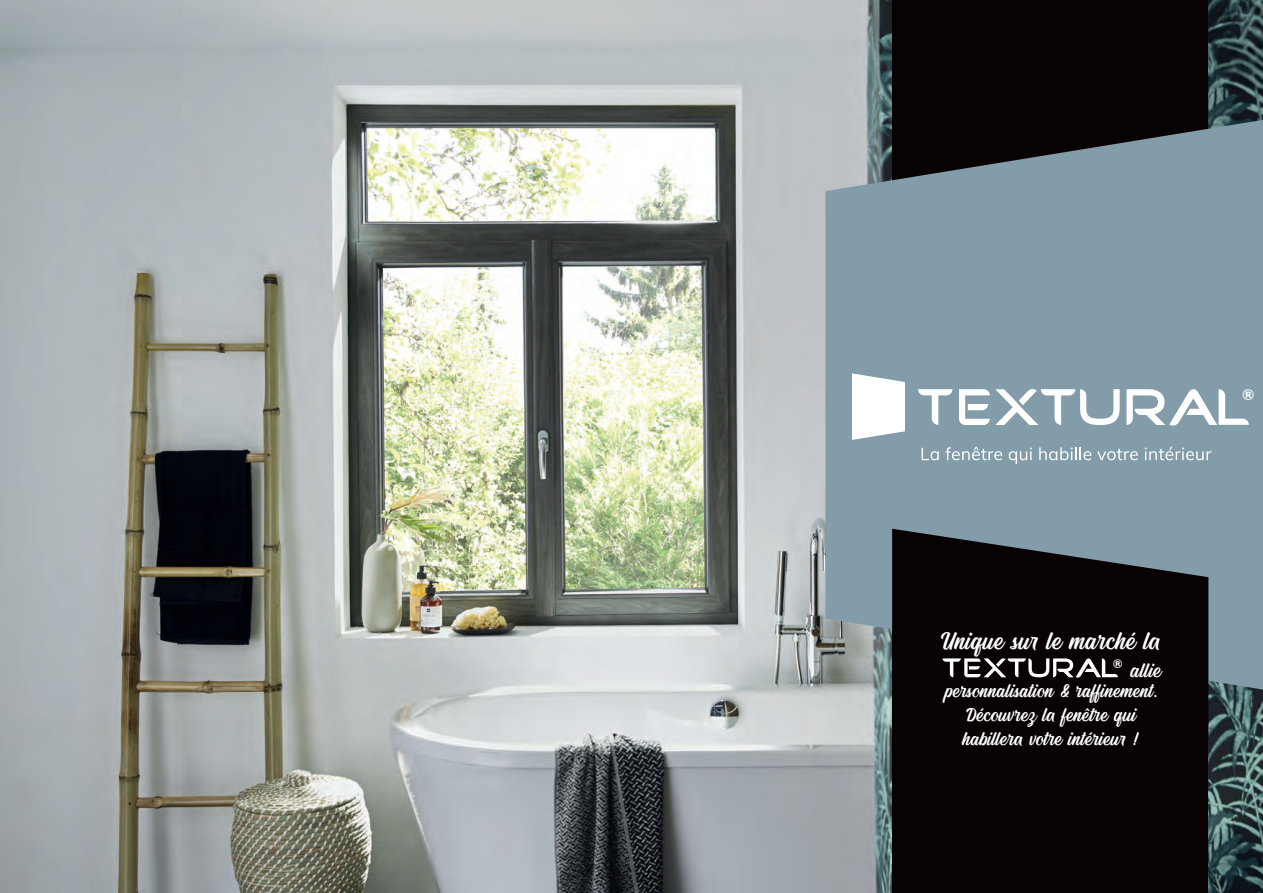
<style>
.page{position:relative;width:1263px;height:893px;background:#fff}
.page>*{position:absolute;margin:0;border:0;box-sizing:border-box;transform-origin:0 0}
.t1{font:31.2px "Michland";color:#fff}
.t2{font:25.5px "Michland";color:#fff}
.t3{font:24px/24px "Michland";color:#fff;text-align:center}
.t4{font:700 15px "Muli";color:#fff}
.t5{font:700 12px "Muli";color:#fff}
</style>
<div class="page">
<img style="left:0;top:0;width:1263px;height:893px">
<div style="left:892px;top:0;width:316px;height:893px;background:#080302"></div>
<svg style="left:825px;top:120px;width:438px;height:570px;background:#7c929e"></svg>
<svg style="left:892px;top:529px;width:316px;height:161px"></svg>
<svg style="left:942px;top:658px;width:176px;height:20px"></svg>
<svg style="left:852px;top:373px;width:53px;height:67px"></svg>
<svg style="left:921px;top:448px;width:18px;height:12px"></svg>
<svg style="left:945px;top:447px;width:57px;height:13px"></svg>
<svg style="left:1009px;top:448px;width:23px;height:16px"></svg>
<svg style="left:1039px;top:447px;width:52px;height:13px"></svg>
<svg style="left:1097px;top:449px;width:41px;height:11px"></svg>
<svg style="left:1145px;top:447px;width:66px;height:13px"></svg>
<svg style="left:918px;top:389px;width:34px;height:36px"></svg>
<svg style="left:959px;top:389px;width:161px;height:36px;background:#b0c0c8"></svg>
<svg style="left:1126px;top:389px;width:123px;height:37px;background:#b1c0c8"></svg>
<p class="t4" style="left:1242px;top:384px;width:14px">®</p>
<h1 class="t1" style="left:941px;top:627px;width:222px">Unique sur le marché la</h1>
<p class="t2" style="left:1131px;top:659px;width:32px">allie</p>
<p class="t3" style="left:946px;top:680px;width:213px">personnalisation &amp; raffinement.<br>Découvrez la fenêtre qui habillera votre intérieur !</p>
<p class="t5" style="left:1113px;top:655px;width:11px">®</p>
</div>
